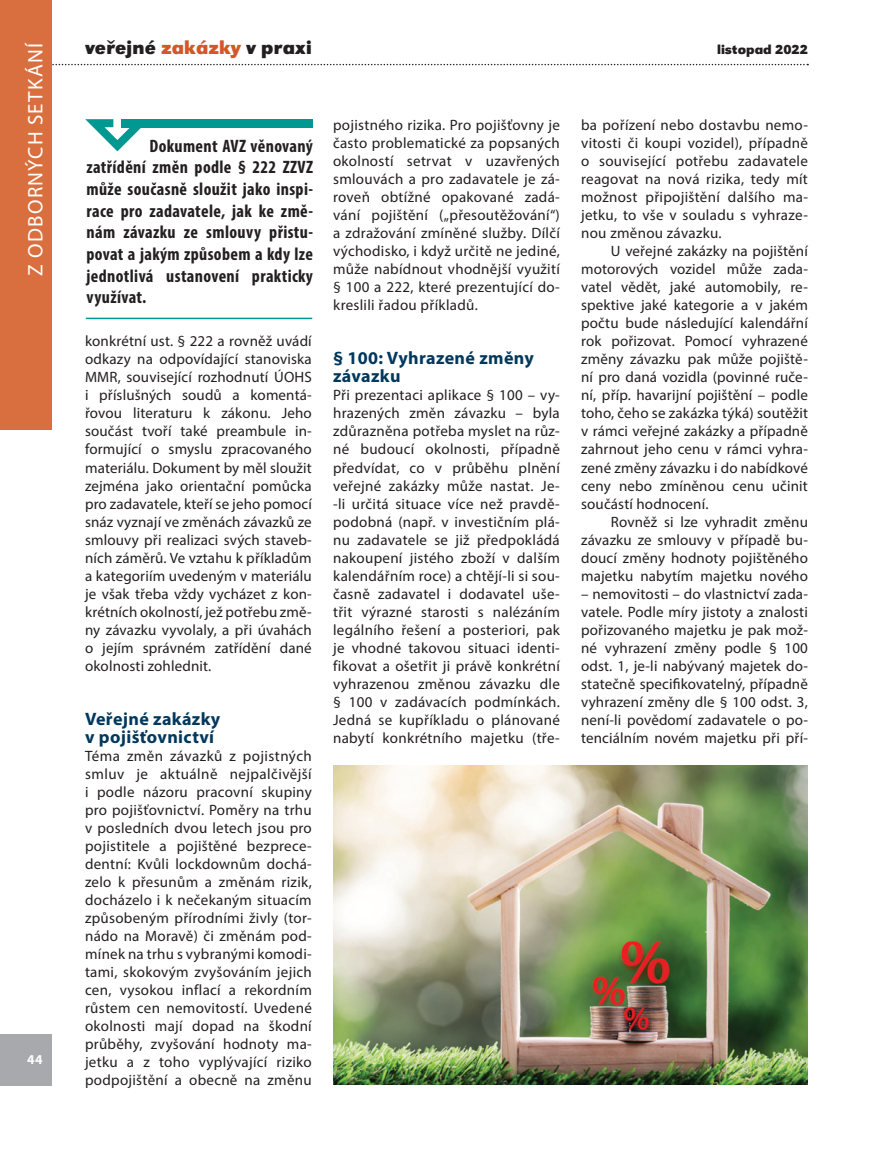
<style>
.page{position:relative;width:893px;height:1149px;background:#fff}
.page>*{position:absolute;margin:0;border:0;box-sizing:border-box;transform-origin:0 0}
.t1{font:21px "Myriad Pro";letter-spacing:.06em;color:#fff}
.t2{font:700 19.5px "URW Grotesk TEE";letter-spacing:.01em;color:#231f20}
.VZ_pozor{font:700 condensed 18px/21.6px "Myriad Pro";letter-spacing:.02em;color:#231f20;text-align:justify}
.VZ_nadpis{font:700 18px/18px "Myriad Pro";letter-spacing:.02em;color:#00385c}
.VZ_text_bez_odsazeni{font:15px/18px "Myriad Pro";letter-spacing:.02em;color:#231f20;text-align:justify}
.VZ_text{font:15px/18px "Myriad Pro";letter-spacing:.01em;color:#231f20;text-align:justify}
.t3{font:700 13.5px "URW Grotesk TEE";color:#231f20}
.t4{font:700 13.5px "Myriad Pro";color:#fff}
.s1{color:#d4572a}
</style>
<div class="page">
<div style="left:0;top:1033px;width:51px;height:51px;background:#a8a9ad"></div>
<svg style="left:51px;top:64px;width:757px;height:1px"></svg>
<div style="left:0;top:0;width:51px;height:429px;background:#d96f3e"></div>
<img style="left:333px;top:765px;width:475px;height:319px">
<hr style="left:86px;top:317px;width:226px;height:2px;background:#009891">
<svg style="left:85px;top:119px;width:65px;height:32px"></svg>
<div style="left:121px;top:119px;width:192px;height:8px;background:#009891"></div>
<p class="t1" style="left:23px;top:276px;width:235px;rotate:-90deg">Z ODBORNÝCH SETKÁNÍ</p>
<p class="t2" style="left:85px;top:36px;width:228px">veřejné <span class="s1">zakázky</span> v praxi</p>
<p class="t3" style="left:717px;top:41px;width:92px">listopad 2022</p>
<p class="VZ_text_bez_odsazeni" style="left:333px;top:116px;width:228px">pojistného rizika. Pro pojišťovny je často problematické za popsaných okolností setrvat v uzavřených smlouvách a pro zadavatele je zá&shy;roveň obtížné opakované zadá&shy;vání pojištění („přesoutěžování“) a zdražování zmíněné služby. Dílčí východisko, i když určitě ne jediné, může nabídnout vhodnější využití § 100 a 222, které prezentující do&shy;kreslili řadou příkladů.</p>
<p class="VZ_nadpis" style="left:333px;top:348px;width:202px">§ 100: Vyhrazené změny závazku</p>
<p class="VZ_text_bez_odsazeni" style="left:333px;top:386px;width:228px">Při prezentaci aplikace § 100 – vy&shy;hrazených změn závazku – byla zdůrazněna potřeba myslet na růz&shy;né budoucí okolnosti, případně předvídat, co v průběhu plnění veřejné zakázky může nastat. Je--li určitá situace více než pravdě&shy;podobná (např. v investičním plá&shy;nu zadavatele se již předpokládá nakoupení jistého zboží v dalším kalendářním roce) a chtějí-li si sou&shy;časně zadavatel i dodavatel uše&shy;třit výrazné starosti s nalézáním legálního řešení a posteriori, pak je vhodné takovou situaci identi&shy;fikovat a ošetřit ji právě konkrétní vyhrazenou změnou závazku dle § 100 v zadávacích podmínkách.<br>Jedná se kupříkladu o plánované nabytí konkrétního majetku (tře-</p>
<p class="VZ_text_bez_odsazeni" style="left:581px;top:116px;width:228px">ba pořízení nebo dostavbu nemo&shy;vitosti či koupi vozidel), případně o související potřebu zadavatele reagovat na nová rizika, tedy mít možnost připojištění dalšího ma&shy;jetku, to vše v souladu s vyhraze&shy;nou změnou závazku.</p>
<p class="VZ_text" style="left:581px;top:242px;width:228px;text-indent:30px">U veřejné zakázky na pojištění motorových vozidel může zada&shy;vatel vědět, jaké automobily, re&shy;spektive jaké kategorie a v jakém počtu bude následující kalendářní rok pořizovat. Pomocí vyhrazené změny závazku pak může pojiště&shy;ní pro daná vozidla (povinné ruče&shy;ní, příp. havarijní pojištění – podle toho, čeho se zakázka týká) soutěžit v rámci veřejné zakázky a případně zahrnout jeho cenu v rámci vyhra&shy;zené změny závazku i do nabídkové ceny nebo zmíněnou cenu učinit součástí hodnocení.</p>
<p class="VZ_text" style="left:581px;top:512px;width:228px;text-indent:30px">Rovněž si lze vyhradit změnu závazku ze smlouvy v případě bu&shy;doucí změny hodnoty pojištěného majetku nabytím majetku nového</p>
<p class="VZ_text" style="left:581px;top:584px;width:228px">– nemovitosti – do vlastnictví zada&shy;vatele. Podle míry jistoty a znalosti pořizovaného majetku je pak mož&shy;né vyhrazení změny podle § 100 odst. 1, je-li nabývaný majetek do&shy;statečně specifikovatelný, případně vyhrazení změny dle § 100 odst. 3, není-li povědomí zadavatele o po&shy;tenciálním novém majetku při pří-</p>
<p class="VZ_pozor" style="left:87px;top:135px;width:228px;text-indent:63px">Dokument AVZ věnovaný zatřídění změn podle § 222 ZZVZ může současně sloužit jako inspi&shy;race pro zadavatele, jak ke změ&shy;nám závazku ze smlouvy přistu&shy;povat a jakým způsobem a kdy lze jednotlivá ustanovení prakticky využívat.</p>
<p class="VZ_text" style="left:85px;top:332px;width:228px">konkrétní ust. § 222 a rovněž uvádí odkazy na odpovídající stanoviska MMR, související rozhodnutí ÚOHS i příslušných soudů a komentá&shy;řovou literaturu k zákonu. Jeho součást tvoří také preambule in&shy;formující o smyslu zpracovaného materiálu. Dokument by měl sloužit zejména jako orientační pomůcka pro zadavatele, kteří se jeho pomocí snáz vyznají ve změnách závazků ze smlouvy při realizaci svých staveb&shy;ních záměrů. Ve vztahu k příkladům a kategoriím uvedeným v materiálu je však třeba vždy vycházet z kon&shy;krétních okolností, jež potřebu změ&shy;ny závazku vyvolaly, a při úvahách o jejím správném zatřídění dané okolnosti zohlednit.</p>
<p class="VZ_nadpis" style="left:85px;top:708px;width:137px">Veřejné zakázky v pojišťovnictví</p>
<p class="VZ_text_bez_odsazeni" style="left:85px;top:746px;width:228px">Téma změn závazků z pojistných smluv je aktuálně nejpalčivější i podle názoru pracovní skupiny pro pojišťovnictví. Poměry na trhu v posledních dvou letech jsou pro pojistitele a pojištěné bezprece&shy;dentní: Kvůli lockdownům dochá&shy;zelo k přesunům a změnám rizik, docházelo i k nečekaným situacím způsobeným přírodními živly (tor&shy;nádo na Moravě) či změnám pod&shy;mínek na trhu s vybranými komodi&shy;tami, skokovým zvyšováním jejich cen, vysokou inflací a rekordním růstem cen nemovitostí. Uvedené okolnosti mají dopad na škodní průběhy, zvyšování hodnoty ma&shy;jetku a z toho vyplývající riziko podpojištění a obecně na změnu</p>
<p class="t4" style="left:27px;top:1050px;width:17px">44</p>
</div>
